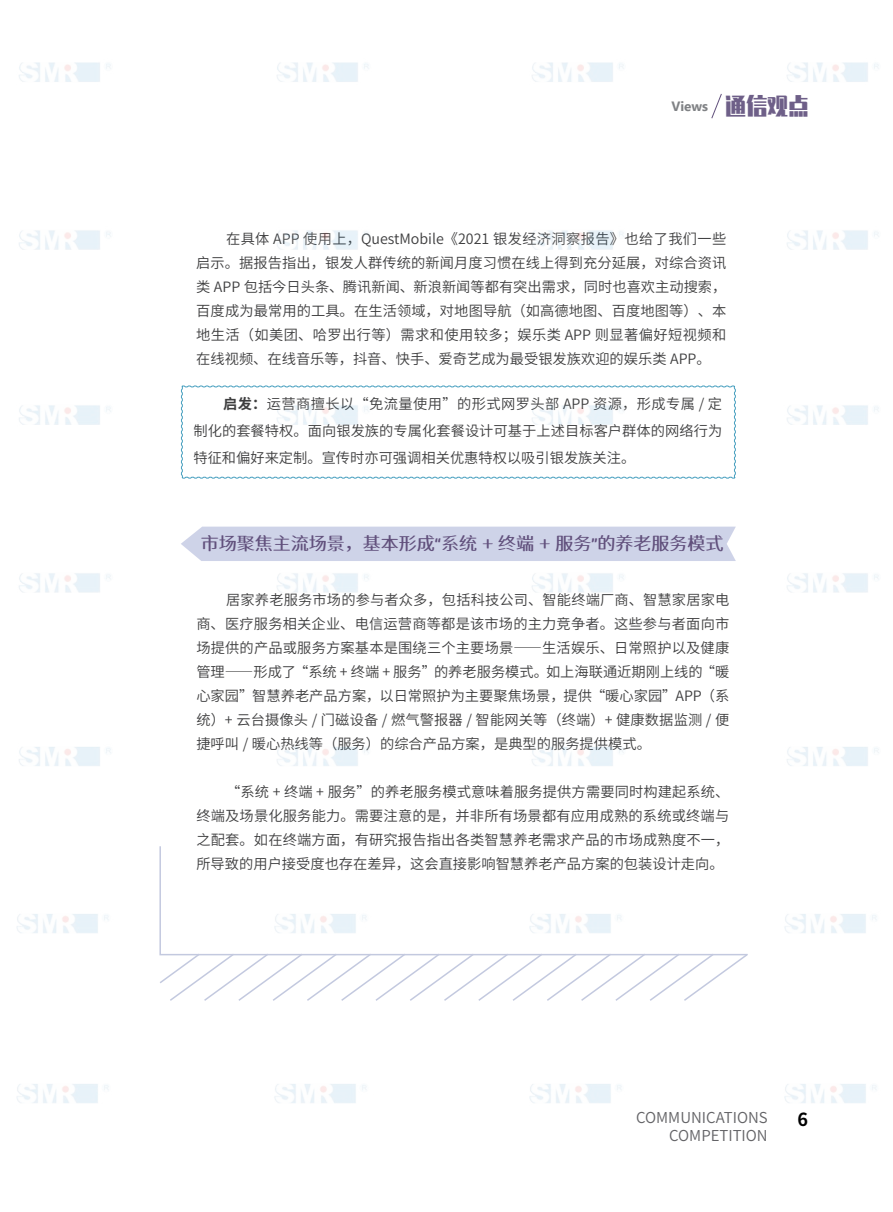
<style>
.page{position:relative;width:893px;height:1212px;background:#fff}
.page>*{position:absolute;margin:0;border:0;box-sizing:border-box;transform-origin:0 0}
.t1{font:18px "Jiang Cheng Zhi Yin Ti 400 W";color:#61507c}
.t2{font:700 18px "Source Han Sans CN";color:#000}
.t3{font:15px "Source Han Sans CN";color:#636366}
.t4{font:14.25px/24px "Source Han Sans CN";color:#3e3e3f;text-align:justify}
.t5{font:700 13.5px "Nirmala UI";color:#808285}
.s1{font-family:"Zhenyan GB";font-weight:400;font-size:22.65px;color:#6e5f88}
.s2{font-weight:700}
</style>
<div class="page">
<img style="left:17px;top:62px;width:862px;height:1041px">
<p class="t5" style="left:671px;top:94px;width:139px">Views <span class="s1">通信观点</span></p>
<p class="t4" style="left:196px;top:227px;width:532px;text-indent:30px">在具体 APP 使用上，QuestMobile《2021 银发经济洞察报告》也给了我们一些启示。据报告指出，银发人群传统的新闻月度习惯在线上得到充分延展，对综合资讯类 APP 包括今日头条、腾讯新闻、新浪新闻等都有突出需求，同时也喜欢主动搜索，百度成为最常用的工具。在生活领域，对地图导航（如高德地图、百度地图等）、本地生活（如美团、哈罗出行等）需求和使用较多；娱乐类 APP 则显著偏好短视频和在线视频、在线音乐等，抖音、快手、爱奇艺成为最受银发族欢迎的娱乐类 APP。</p>
<p class="t4" style="left:193px;top:391px;width:530px;line-height:27px;text-indent:30px"><span class="s2">启发：</span>运营商擅长以“免流量使用”的形式网罗头部 APP 资源，形成专属 / 定制化的套餐特权。面向银发族的专属化套餐设计可基于上述目标客户群体的网络行为特征和偏好来定制。宣传时亦可强调相关优惠特权以吸引银发族关注。</p>
<p class="t1" style="left:201px;top:533px;width:524px">市场聚焦主流场景，基本形成“系统 + 终端 + 服务”的养老服务模式</p>
<p class="t4" style="left:196px;top:588px;width:534px;text-indent:30px">居家养老服务市场的参与者众多，包括科技公司、智能终端厂商、智慧家居家电商、医疗服务相关企业、电信运营商等都是该市场的主力竞争者。这些参与者面向市场提供的产品或服务方案基本是围绕三个主要场景——生活娱乐、日常照护以及健康管理——形成了“系统 + 终端 + 服务”的养老服务模式。如上海联通近期刚上线的“暖心家园”智慧养老产品方案，以日常照护为主要聚焦场景，提供“暖心家园”APP（系统）+ 云台摄像头 / 门磁设备 / 燃气警报器 / 智能网关等（终端）+ 健康数据监测 / 便捷呼叫 / 暖心热线等（服务）的综合产品方案，是典型的服务提供模式。</p>
<p class="t4" style="left:196px;top:780px;width:534px;text-indent:30px">“系统 + 终端 + 服务”的养老服务模式意味着服务提供方需要同时构建起系统、终端及场景化服务能力。需要注意的是，并非所有场景都有应用成熟的系统或终端与之配套。如在终端方面，有研究报告指出各类智慧养老需求产品的市场成熟度不一，所导致的用户接受度也存在差异，这会直接影响智慧养老产品方案的包装设计走向。</p>
<p class="t3" style="left:636px;top:1109px;width:133px">COMMUNICATIONS</p>
<p class="t2" style="left:797px;top:1109px;width:12px">6</p>
<p class="t3" style="left:669px;top:1127px;width:100px">COMPETITION</p>
</div>
